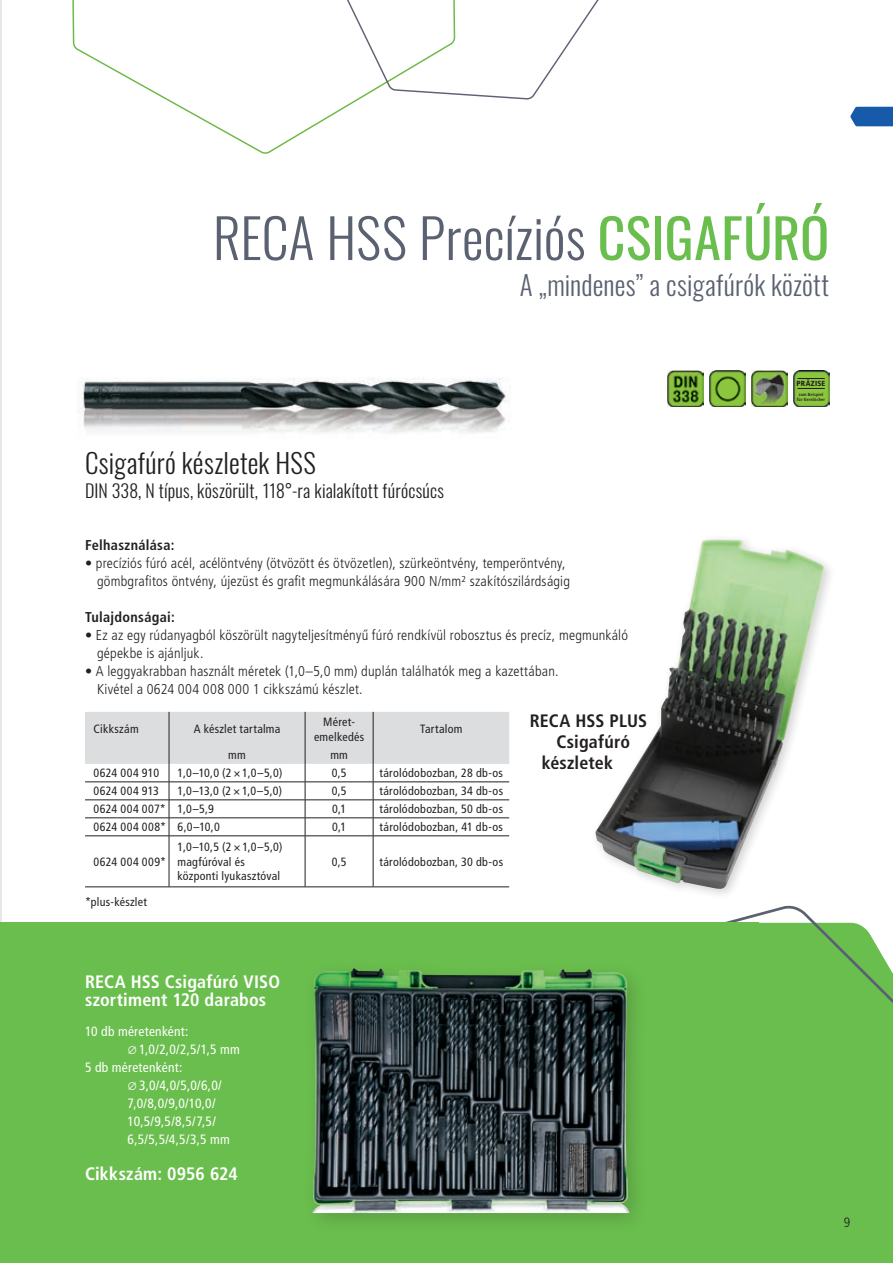
<style>
.page{position:relative;width:893px;height:1263px;background:#fff}
.page>*{position:absolute;margin:0;border:0;box-sizing:border-box;transform-origin:0 0}
.Fließtext_9pt{font:300 54px "Oswald";color:#5a6171}
.Fließtext_9pt-2{font:300 27px "Oswald";letter-spacing:.005em;color:#5a6171}
.Fließtext_9pt-3{font:300 27px "Oswald";letter-spacing:.01em;color:#231f20}
.Fließtext_9pt-4{font:700 condensed 18px/18px "Frutiger LT Pro";letter-spacing:.01em;color:#fff}
.Fließtext_9pt-5{font:300 18px "Oswald";letter-spacing:.01em;color:#231f20}
.Fließtext_9pt-6{font:700 condensed 18px "Frutiger LT Pro";letter-spacing:.01em;color:#231f20}
.Fließtext_9pt-7{font:300 condensed 14.25px/18px "Frutiger LT Pro";letter-spacing:.015em;color:#231f20}
.Fließtext_9pt-8{font:700 condensed 14.25px "Frutiger LT Pro";letter-spacing:.02em;color:#231f20}
.Fließtext_9pt-9{font:condensed 13.5px "Frutiger LT Pro";letter-spacing:.02em;color:#fff}
.t1{font:300 condensed 13.5px "Frutiger LT Pro";color:#231f20}
.Fließtext_9pt-10{font:condensed 12px/14.4px "Frutiger LT Pro";letter-spacing:.025em;color:#231f20;text-align:center}
.Fließtext_8_pt{font:900 condensed 7.35px "Frutiger LT Pro";letter-spacing:.035em;color:#231f20}
.Fließtext_8_pt-2{font:700 condensed 4.5px "Frutiger LT Pro";letter-spacing:.03em;color:#231f20}
.s1{font-weight:400;color:#6abe4d}
</style>
<div class="page">
<hr style="left:0;top:0;width:1px;height:1263px;background:#e6e7e9">
<div style="left:758px;top:1127px;width:135px;height:136px;background:#6abe4d"></div>
<svg style="left:721px;top:905px;width:172px;height:222px;background:#7ac362"></svg>
<div style="left:0;top:923px;width:758px;height:340px;background:#6abe4d"></div>
<img style="left:77px;top:378px;width:434px;height:55px">
<div style="left:302px;top:958px;width:347px;height:276px;background:#231f20;opacity:.2"></div>
<img style="left:312px;top:968px;width:317px;height:245px">
<hr style="left:85px;top:835px;width:84px;height:1px;background:#231f20">
<hr style="left:169px;top:835px;width:136px;height:1px;background:#231f20">
<hr style="left:169px;top:836px;width:1px;height:51px;background:#231f20">
<hr style="left:305px;top:835px;width:68px;height:1px;background:#231f20">
<hr style="left:373px;top:835px;width:136px;height:1px;background:#231f20">
<hr style="left:85px;top:886px;width:84px;height:1px;background:#231f20">
<hr style="left:169px;top:886px;width:136px;height:1px;background:#231f20">
<hr style="left:305px;top:886px;width:68px;height:1px;background:#231f20">
<hr style="left:373px;top:886px;width:136px;height:1px;background:#231f20">
<svg style="left:85px;top:712px;width:424px;height:123px"></svg>
<hr style="left:305px;top:836px;width:1px;height:51px;background:#231f20">
<hr style="left:373px;top:836px;width:1px;height:51px;background:#231f20">
<img style="left:595px;top:540px;width:230px;height:349px">
<svg style="left:72px;top:0;width:286px;height:154px"></svg>
<svg style="left:329px;top:0;width:270px;height:100px"></svg>
<svg style="left:850px;top:107px;width:43px;height:19px"></svg>
<img style="left:709px;top:371px;width:36px;height:36px">
<img style="left:751px;top:371px;width:36px;height:36px">
<img style="left:793px;top:371px;width:36px;height:36px">
<svg style="left:797px;top:388px;width:28px;height:1px"></svg>
<svg style="left:797px;top:378px;width:28px;height:1px"></svg>
<img style="left:667px;top:371px;width:36px;height:36px">
<p class="Fließtext_9pt" style="left:213px;top:190px;width:618px">RECA HSS Precíziós <span class="s1">CSIGAFÚRÓ</span></p>
<p class="Fließtext_9pt-2" style="left:520px;top:261px;width:311px">A „mindenes” a csigafúrók között</p>
<p class="Fließtext_9pt-3" style="left:85px;top:439px;width:232px">Csigafúró készletek HSS</p>
<p class="Fließtext_9pt-5" style="left:85px;top:475px;width:360px">DIN 338, N típus, köszörült, 118°-ra kialakított fúrócsúcs</p>
<p class="Fließtext_9pt-8" style="left:85px;top:536px;width:91px">Felhasználása:</p>
<p class="Fließtext_9pt-7" style="left:97px;top:554px;width:474px;text-indent:-12px">• precíziós fúró acél, acélöntvény (ötvözött és ötvözetlen), szürkeöntvény, temperöntvény, gömbgrafitos öntvény, újezüst és grafit megmunkálására 900 N/mm² szakítószilárdságig</p>
<p class="Fließtext_9pt-8" style="left:85px;top:608px;width:91px">Tulajdonságai:</p>
<p class="Fließtext_9pt-7" style="left:97px;top:626px;width:532px;text-indent:-12px">• Ez az egy rúdanyagból köszörült nagyteljesítményű fúró rendkívül robosztus és precíz, megmunkáló gépekbe is ajánljuk.</p>
<p class="Fließtext_9pt-7" style="left:97px;top:662px;width:463px;text-indent:-12px">• A leggyakrabban használt méretek (1,0–5,0 mm) duplán találhatók meg a kazettában.<br>Kivétel a 0624 004 008 000 1 cikkszámú készlet.</p>
<p class="Fließtext_9pt-10" style="left:94px;top:722px;width:47px">Cikkszám</p>
<p class="Fließtext_9pt-10" style="left:194px;top:722px;width:88px">A készlet tartalma</p>
<p class="Fließtext_9pt-10" style="left:314px;top:715px;width:52px">Méret&shy;emelkedés</p>
<p class="Fließtext_9pt-10" style="left:420px;top:722px;width:44px">Tartalom</p>
<p class="Fließtext_9pt-10" style="left:228px;top:748px;width:19px">mm</p>
<p class="Fließtext_9pt-10" style="left:330px;top:748px;width:19px">mm</p>
<p class="Fließtext_9pt-10" style="left:94px;top:766px;width:67px">0624 004 910</p>
<p class="Fließtext_9pt-10" style="left:178px;top:766px;width:106px">1,0–10,0 (2×1,0–5,0)</p>
<p class="Fließtext_9pt-10" style="left:332px;top:766px;width:16px">0,5</p>
<p class="Fließtext_9pt-10" style="left:380px;top:766px;width:125px">tárolódobozban, 28 db-os</p>
<p class="Fließtext_9pt-10" style="left:94px;top:784px;width:67px">0624 004 913</p>
<p class="Fließtext_9pt-10" style="left:178px;top:784px;width:106px">1,0–13,0 (2×1,0–5,0)</p>
<p class="Fließtext_9pt-10" style="left:332px;top:784px;width:16px">0,5</p>
<p class="Fließtext_9pt-10" style="left:379px;top:784px;width:125px">tárolódobozban, 34 db-os</p>
<p class="Fließtext_9pt-10" style="left:94px;top:802px;width:74px">0624 004 007*</p>
<p class="Fließtext_9pt-10" style="left:178px;top:802px;width:38px">1,0–5,9</p>
<p class="Fließtext_9pt-10" style="left:332px;top:802px;width:16px">0,1</p>
<p class="Fließtext_9pt-10" style="left:379px;top:802px;width:125px">tárolódobozban, 50 db-os</p>
<p class="Fließtext_9pt-10" style="left:94px;top:820px;width:74px">0624 004 008*</p>
<p class="Fließtext_9pt-10" style="left:178px;top:820px;width:44px">6,0–10,0</p>
<p class="Fließtext_9pt-10" style="left:332px;top:820px;width:16px">0,1</p>
<p class="Fließtext_9pt-10" style="left:380px;top:820px;width:125px">tárolódobozban, 41 db-os</p>
<p class="Fließtext_9pt-10" style="left:94px;top:854px;width:74px">0624 004 009*</p>
<p class="Fließtext_9pt-10" style="left:178px;top:840px;width:106px;text-align:left">1,0–10,5 (2×1,0–5,0) magfúróval és</p>
<p class="Fließtext_9pt-10" style="left:178px;top:869px;width:104px">központi lyukasztóval</p>
<p class="Fließtext_9pt-10" style="left:332px;top:854px;width:16px">0,5</p>
<p class="Fließtext_9pt-10" style="left:379px;top:854px;width:125px">tárolódobozban, 30 db-os</p>
<p class="Fließtext_9pt-10" style="left:85px;top:894px;width:63px">*plus-készlet</p>
<p class="Fließtext_9pt-4" style="left:85px;top:973px;width:196px">RECA HSS Csigafúró VISO szortiment 120 darabos--</p>
<p class="Fließtext_9pt-9" style="left:85px;top:1023px;width:105px">10 db méretenként:</p>
<p class="Fließtext_9pt-9" style="left:128px;top:1041px;width:114px">∅1,0/2,0/2,5/1,5 mm</p>
<p class="Fließtext_9pt-9" style="left:85px;top:1059px;width:99px">5 db méretenként:</p>
<p class="Fließtext_9pt-9" style="left:128px;top:1077px;width:96px">∅3,0/4,0/5,0/6,0/</p>
<p class="Fließtext_9pt-9" style="left:128px;top:1095px;width:90px">7,0/8,0/9,0/10,0/</p>
<p class="Fließtext_9pt-9" style="left:128px;top:1113px;width:90px">10,5/9,5/8,5/7,5/</p>
<p class="Fließtext_9pt-9" style="left:128px;top:1131px;width:104px">6,5/5,5/4,5/3,5 mm</p>
<p class="Fließtext_9pt-4" style="left:85px;top:1165px;width:154px">Cikkszám: 0956 624</p>
<p class="Fließtext_9pt-6" style="left:530px;top:709px;width:119px">RECA HSS PLUS</p>
<p class="Fließtext_9pt-6" style="left:557px;top:730px;width:75px">Csigafúró</p>
<p class="Fließtext_9pt-6" style="left:542px;top:751px;width:73px">készletek</p>
<p class="Fließtext_8_pt" style="left:797px;top:379px;width:30px">PRÄZISE</p>
<p class="Fließtext_8_pt-2" style="left:799px;top:392px;width:26px">zum Beispiel</p>
<p class="Fließtext_8_pt-2" style="left:797px;top:397px;width:30px">für Kernlöcher</p>
<p class="t1" style="left:844px;top:1214px;width:8px">9</p>
</div>
